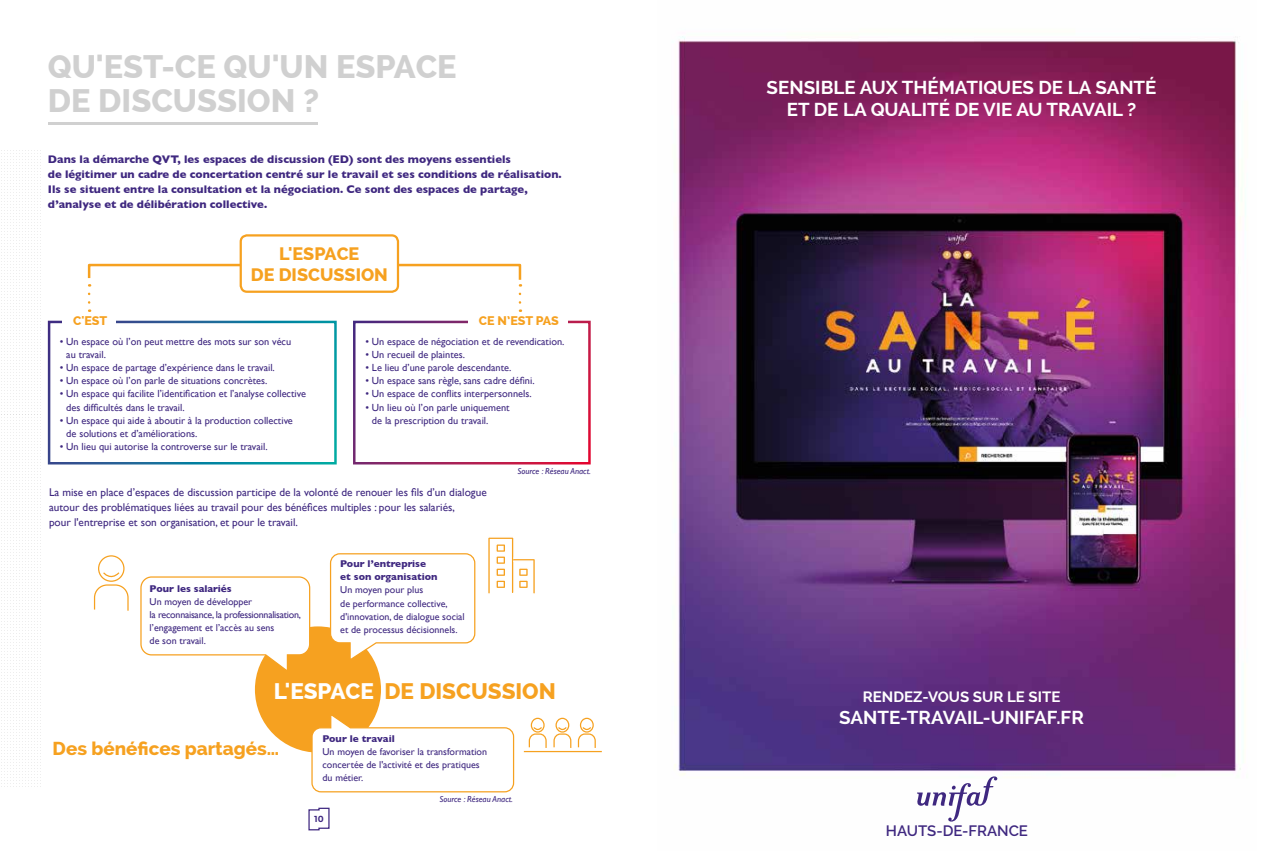
<style>
.page{position:relative;width:1276px;height:851px;background:#fff}
.page>*{position:absolute;margin:0;border:0;box-sizing:border-box;transform-origin:0 0}
.t1{font:800 32.5px/33.8px "Raleway";color:#d0d0d0}
.t2{font:800 22.5px "Raleway";color:#f6a120}
.t3{font:700 18.75px/22.5px "Raleway";color:#fff;text-align:center}
.t4{font:800 18.75px "Raleway";color:#f6a120}
.t5{font:800 18px/21.6px "Raleway";color:#f6a120;text-align:center}
.t6{font:700 15px "Raleway";color:#fff}
.t7{font:600 15px "Raleway";color:#3f2880}
.t8{font:800 12.5px "Raleway";letter-spacing:-.005em;color:#f6a120}
.t9{font:700 11.25px/15px "Gill Sans";color:#3f2880}
.t10{font:11.25px/15px "Gill Sans";color:#3f2880}
.t11{font:10.25px/13.1px "Gill Sans";color:#3f2880}
.t12{font:10px/13.1px "Gill Sans";color:#3f2880}
.t13{font:700 10px/13.1px "Gill Sans";color:#3f2880}
.t14{font:italic 8.75px "Gill Sans";color:#3f2880}
.t15{font:700 8.75px "Montserrat";color:#3f2880}
.s1{color:#fff}
</style>
<div class="page">
<svg style="left:308px;top:807px;width:22px;height:23px"></svg>
<img style="left:1px;top:165px;width:65px;height:622px">
<img style="left:1px;top:414px;width:40px;height:15px">
<img style="left:1px;top:150px;width:40px;height:13px">
<hr style="left:48px;top:122px;width:269px;height:3px;background:#d0d0d0">
<div style="left:255px;top:626px;width:126px;height:126px;background:#f6a120;border-radius:50%"></div>
<svg style="left:311px;top:711px;width:204px;height:82px"></svg>
<svg style="left:140px;top:576px;width:171px;height:97px"></svg>
<svg style="left:329px;top:553px;width:147px;height:109px"></svg>
<div style="left:63px;top:310px;width:53px;height:18px;background:#fff"></div>
<svg style="left:87px;top:262px;width:153px;height:24px"></svg>
<svg style="left:88px;top:294px;width:2px;height:18px"></svg>
<svg style="left:399px;top:262px;width:123px;height:24px"></svg>
<svg style="left:519px;top:294px;width:2px;height:18px"></svg>
<div style="left:240px;top:234px;width:159px;height:59px;border:2px solid #f6a120;border-radius:6px"></div>
<svg style="left:93px;top:555px;width:36px;height:56px"></svg>
<svg style="left:488px;top:537px;width:47px;height:57px"></svg>
<svg style="left:528px;top:717px;width:19px;height:31px"></svg>
<svg style="left:553px;top:717px;width:43px;height:31px"></svg>
<hr style="left:524px;top:750px;width:78px;height:2px;background:#f6a120">
<img style="left:674px;top:36px;width:572px;height:786px">
<svg style="left:916px;top:776px;width:81px;height:45px"></svg>
<h1 class="t1" style="left:48px;top:50px;width:410px">QU'EST-CE QU'UN ESPACE<br>DE DISCUSSION ?</h1>
<p class="t9" style="left:48px;top:151px;width:515px">Dans la démarche QVT, les espaces de discussion (ED) sont des moyens essentiels<br>de légitimer un cadre de concertation centré sur le travail et ses conditions de réalisation.<br>Ils se situent entre la consultation et la négociation. Ce sont des espaces de partage, d’analyse et de délibération collective.</p>
<p class="t8" style="left:73px;top:314px;width:36px">C'EST</p>
<h3 class="t5" style="left:251px;top:242px;width:139px">L'ESPACE<br>DE DISCUSSION</h3>
<p class="t8" style="left:479px;top:314px;width:82px">CE N’EST PAS</p>
<p class="t11" style="left:66px;top:334px;width:226px;text-indent:-7px">• Un espace où l’on peut mettre des mots sur son vécu au travail.</p>
<p class="t11" style="left:60px;top:361px;width:217px">• Un espace de partage d’expérience dans le travail.</p>
<p class="t11" style="left:60px;top:374px;width:209px">• Un espace où l’on parle de situations concrètes.</p>
<p class="t11" style="left:66px;top:387px;width:241px;text-indent:-7px">• Un espace qui facilite l’identification et l’analyse collective des difficultés dans le travail.</p>
<p class="t11" style="left:66px;top:413px;width:228px;text-indent:-7px">• Un espace qui aide à aboutir à la production collective de solutions et d’améliorations.</p>
<p class="t11" style="left:60px;top:440px;width:209px">• Un lieu qui autorise la controverse sur le travail.</p>
<p class="t11" style="left:365px;top:334px;width:200px">• Un espace de négociation et de revendication.</p>
<p class="t11" style="left:365px;top:348px;width:101px">• Un recueil de plaintes.</p>
<p class="t11" style="left:365px;top:361px;width:148px">• Le lieu d’une parole descendante.</p>
<p class="t11" style="left:365px;top:374px;width:171px">• Un espace sans règle, sans cadre défini.</p>
<p class="t11" style="left:365px;top:387px;width:168px">• Un espace de conflits interpersonnels.</p>
<p class="t11" style="left:372px;top:400px;width:139px;text-indent:-7px">• Un lieu où l’on parle uniquement de la prescription du travail.</p>
<p class="t14" style="left:517px;top:466px;width:75px">Source : Réseau Anact.</p>
<p class="t10" style="left:49px;top:484px;width:439px">La mise en place d’espaces de discussion participe de la volonté de renouer les fils d’un dialogue autour des problématiques liées au travail pour des bénéfices multiples : pour les salariés,<br>pour l'entreprise et son organisation, et pour le travail.</p>
<p class="t13" style="left:150px;top:581px;width:84px">Pour les salariés</p>
<p class="t12" style="left:150px;top:594px;width:153px">Un moyen de développer<br>la reconnaisance, la professionnalisation, l’engagement et l’accès au sens<br>de son travail.</p>
<p class="t13" style="left:340px;top:557px;width:99px">Pour l’entreprise et son organisation</p>
<p class="t12" style="left:340px;top:583px;width:126px">Un moyen pour plus<br>de performance collective, d'innovation, de dialogue social et de processus décisionnels.</p>
<h2 class="t2" style="left:274px;top:678px;width:283px"><span class="s1">L'ESPACE</span> DE DISCUSSION</h2>
<h3 class="t4" style="left:53px;top:738px;width:228px">Des bénéfices partagés…</h3>
<p class="t13" style="left:322px;top:731px;width:74px">Pour le travail</p>
<p class="t12" style="left:322px;top:744px;width:166px">Un moyen de favoriser la transformation concertée de l'activité et des pratiques du métier.</p>
<p class="t15" style="left:314px;top:813px;width:11px">10</p>
<p class="t14" style="left:439px;top:793px;width:75px">Source : Réseau Anact.</p>
<h3 class="t3" style="left:766px;top:76px;width:391px">SENSIBLE AUX THÉMATIQUES DE LA SANTÉ<br>ET DE LA QUALITÉ DE VIE AU TRAVAIL ?</h3>
<h3 class="t6" style="left:862px;top:687px;width:199px">RENDEZ-VOUS SUR LE SITE</h3>
<h3 class="t3" style="left:839px;top:706px;width:246px">SANTE-TRAVAIL-UNIFAF.FR</h3>
<h3 class="t7" style="left:886px;top:822px;width:144px">HAUTS-DE-FRANCE</h3>
</div>
